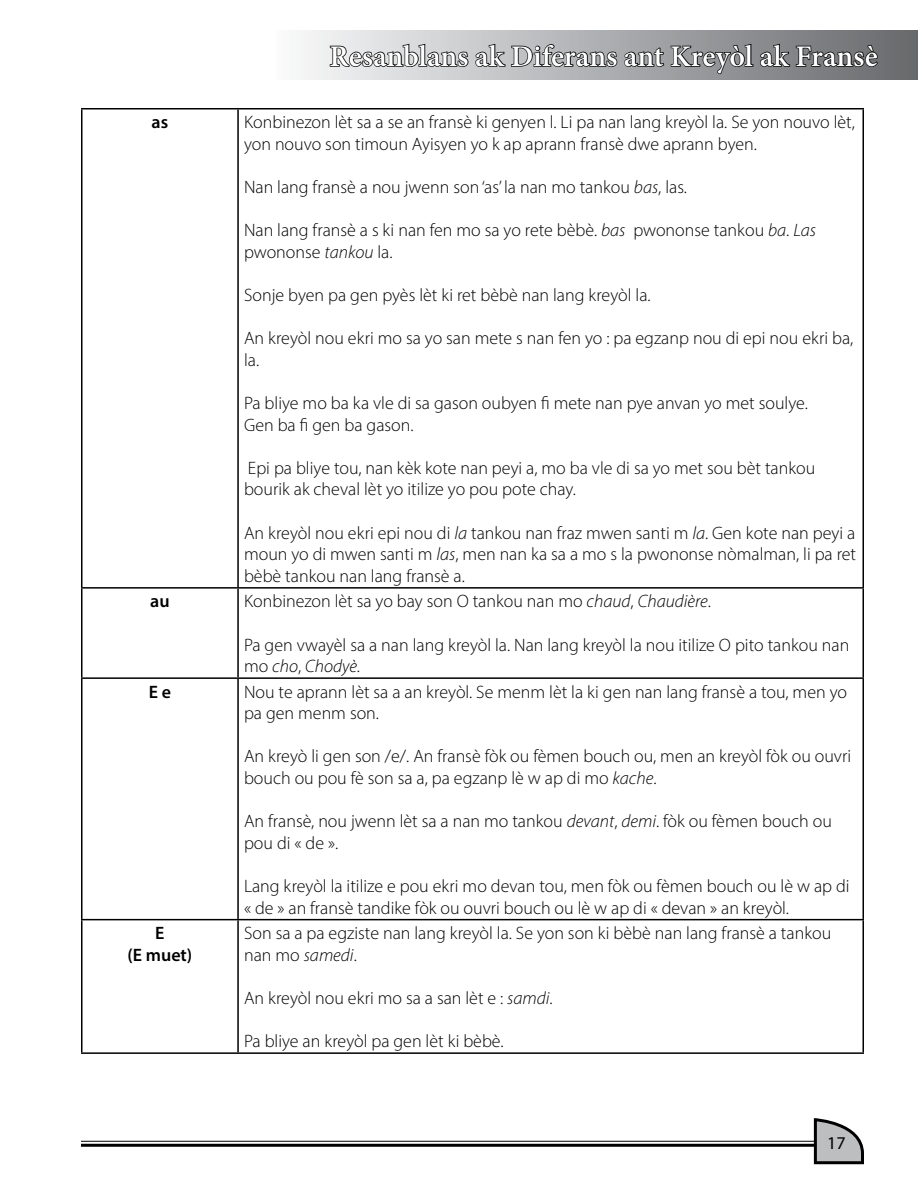
<style>
.page{position:relative;width:918px;height:1188px;background:#fff}
.page>*{position:absolute;margin:0;border:0;box-sizing:border-box;transform-origin:0 0}
.t1{font:600 30px "Minion Pro";letter-spacing:-.005em;color:#fff}
.t2{font:300 18px/21.6px "Myriad Pro";color:#000}
.t3{font:600 18px/21.6px "Myriad Pro";color:#000;text-align:center}
.t4{font:18px "Myriad Pro";color:#000}
.s1{font-style:italic}
</style>
<div class="page">
<hr style="left:81px;top:1144px;width:777px;height:3px;background:#000">
<hr style="left:81px;top:1141px;width:777px;height:1px;background:#000">
<svg style="left:812px;top:1118px;width:52px;height:47px"></svg>
<div style="left:270px;top:30px;width:648px;height:50px;background:linear-gradient(to right,#fbfcfd,#66686b)"></div>
<svg style="left:329px;top:43px;width:140px;height:25px;background:#929394"></svg>
<svg style="left:475px;top:43px;width:404px;height:32px;background:#767779"></svg>
<hr style="left:81px;top:108px;width:157px;height:2px;background:#000">
<hr style="left:81px;top:110px;width:1px;height:477px;background:#000">
<hr style="left:238px;top:108px;width:626px;height:2px;background:#000">
<hr style="left:237px;top:110px;width:2px;height:477px;background:#000">
<hr style="left:862px;top:110px;width:2px;height:477px;background:#000">
<hr style="left:81px;top:587px;width:157px;height:2px;background:#000">
<hr style="left:81px;top:589px;width:1px;height:88px;background:#000">
<hr style="left:238px;top:587px;width:626px;height:2px;background:#000">
<hr style="left:237px;top:589px;width:2px;height:88px;background:#000">
<hr style="left:862px;top:589px;width:2px;height:88px;background:#000">
<hr style="left:81px;top:677px;width:157px;height:2px;background:#000">
<hr style="left:81px;top:679px;width:1px;height:240px;background:#000">
<hr style="left:238px;top:677px;width:626px;height:2px;background:#000">
<hr style="left:237px;top:679px;width:2px;height:240px;background:#000">
<hr style="left:862px;top:679px;width:2px;height:240px;background:#000">
<hr style="left:81px;top:919px;width:157px;height:1px;background:#000">
<hr style="left:81px;top:920px;width:1px;height:132px;background:#000">
<hr style="left:238px;top:919px;width:626px;height:1px;background:#000">
<hr style="left:237px;top:920px;width:2px;height:132px;background:#000">
<hr style="left:862px;top:920px;width:2px;height:132px;background:#000">
<hr style="left:81px;top:1052px;width:157px;height:2px;background:#000">
<hr style="left:238px;top:1052px;width:626px;height:2px;background:#000">
<h1 class="t1" style="left:329px;top:36px;width:550px">Resanblans ak Diferans ant Kreyòl ak Fransè</h1>
<p class="t3" style="left:152px;top:111px;width:18px">as</p>
<p class="t2" style="left:244px;top:111px;width:612px">Konbinezon lèt sa a se an fransè ki genyen l. Li pa nan lang kreyòl la. Se yon nouvo lèt, yon nouvo son timoun Ayisyen yo k ap aprann fransè dwe aprann byen.</p>
<p class="t2" style="left:244px;top:176px;width:444px">Nan lang fransè a nou jwenn son ‘as’ la nan mo tankou <span class="s1">bas</span>, las.</p>
<p class="t2" style="left:244px;top:219px;width:573px">Nan lang fransè a s ki nan fen mo sa yo rete bèbè. <span class="s1">bas</span> pwononse tankou <span class="s1">ba</span>. <span class="s1">Las </span>pwononse <span class="s1">tankou</span> la.</p>
<p class="t2" style="left:244px;top:284px;width:408px">Sonje byen pa gen pyès lèt ki ret bèbè nan lang kreyòl la.</p>
<p class="t2" style="left:244px;top:327px;width:611px">An kreyòl nou ekri mo sa yo san mete s nan fen yo : pa egzanp nou di epi nou ekri ba, la.</p>
<p class="t2" style="left:244px;top:392px;width:565px">Pa bliye mo ba ka vle di sa gason oubyen fi mete nan pye anvan yo met soulye.<br>Gen ba fi gen ba gason.</p>
<p class="t2" style="left:244px;top:457px;width:573px">Epi pa bliye tou, nan kèk kote nan peyi a, mo ba vle di sa yo met sou bèt tankou bourik ak cheval lèt yo itilize yo pou pote chay.</p>
<p class="t2" style="left:244px;top:522px;width:614px;text-align:justify">An kreyòl nou ekri epi nou di <span class="s1">la</span> tankou nan fraz mwen santi m <span class="s1">la</span>. Gen kote nan peyi a moun yo di mwen santi m <span class="s1">las</span>, men nan ka sa a mo s la pwononse nòmalman, li pa ret bèbè tankou nan lang fransè a.</p>
<p class="t3" style="left:150px;top:590px;width:21px">au</p>
<p class="t2" style="left:244px;top:590px;width:468px">Konbinezon lèt sa yo bay son O tankou nan mo <span class="s1">chaud</span>, <span class="s1">Chaudière</span>.</p>
<p class="t2" style="left:244px;top:634px;width:607px">Pa gen vwayèl sa a nan lang kreyòl la. Nan lang kreyòl la nou itilize O pito tankou nan mo <span class="s1">cho</span>, <span class="s1">Chodyè</span>.</p>
<p class="t3" style="left:149px;top:680px;width:24px">E e</p>
<p class="t2" style="left:244px;top:681px;width:605px">Nou te aprann lèt sa a an kreyòl. Se menm lèt la ki gen nan lang fransè a tou, men yo pa gen menm son.</p>
<p class="t2" style="left:244px;top:745px;width:609px">An kreyò li gen son /e/. An fransè fòk ou fèmen bouch ou, men an kreyòl fòk ou ouvri bouch ou pou fè son sa a, pa egzanp lè w ap di mo <span class="s1">kache</span>.</p>
<p class="t2" style="left:244px;top:810px;width:589px">An fransè, nou jwenn lèt sa a nan mo tankou <span class="s1">devant</span>, <span class="s1">demi</span>. fòk ou fèmen bouch ou pou di « de ».</p>
<p class="t2" style="left:244px;top:875px;width:607px">Lang kreyòl la itilize e pou ekri mo devan tou, men fòk ou fèmen bouch ou lè w ap di « de » an fransè tandike fòk ou ouvri bouch ou lè w ap di « devan » an kreyòl.</p>
<p class="t3" style="left:127px;top:922px;width:66px">E<br>(E muet)</p>
<p class="t2" style="left:244px;top:922px;width:589px">Son sa a pa egziste nan lang kreyòl la. Se yon son ki bèbè nan lang fransè a tankou nan mo <span class="s1">samedi</span>.</p>
<p class="t2" style="left:244px;top:987px;width:310px">An kreyòl nou ekri mo sa a san lèt e : <span class="s1">samdi</span>.</p>
<p class="t2" style="left:244px;top:1030px;width:261px">Pa bliye an kreyòl pa gen lèt ki bèbè.</p>
<p class="t4" style="left:827px;top:1132px;width:20px">17</p>
</div>
